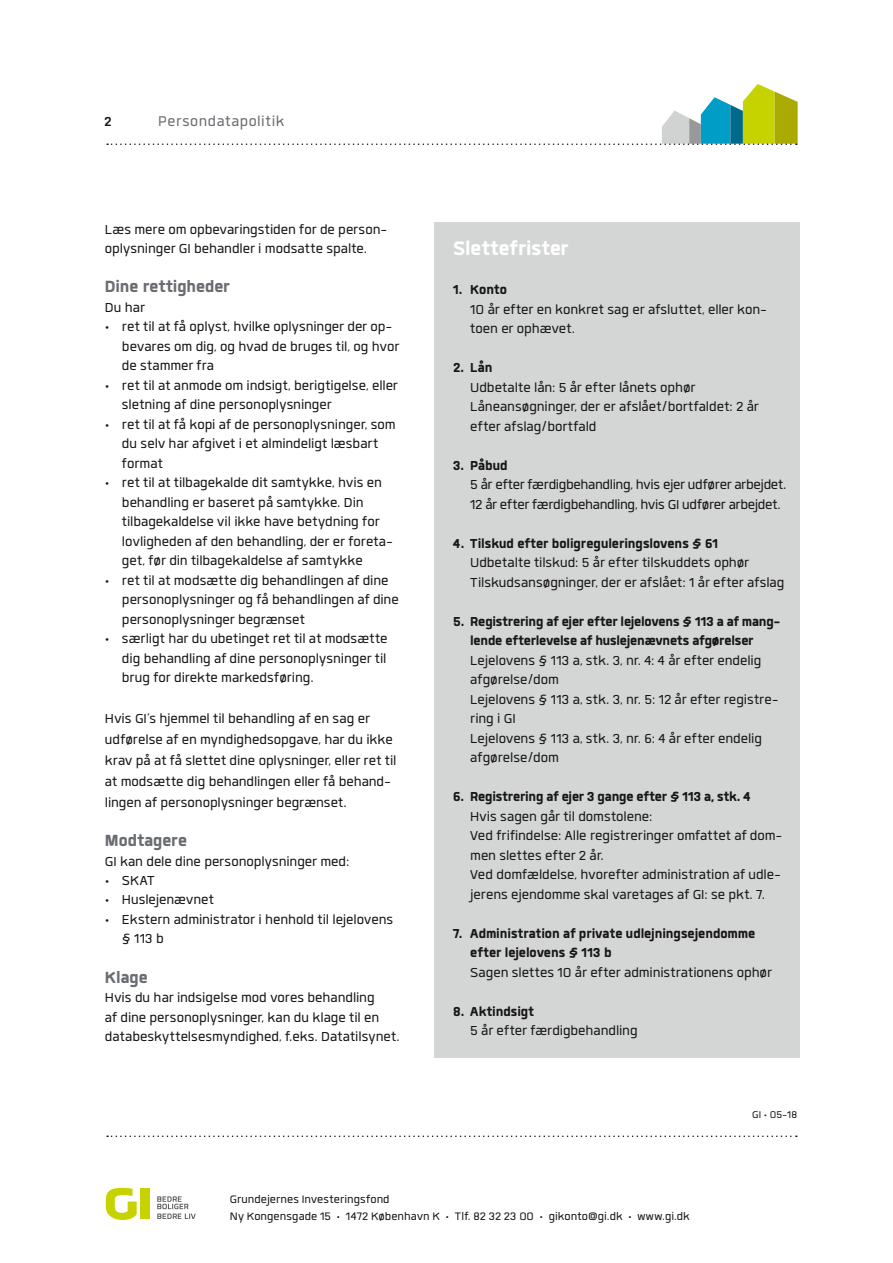
<style>
.page{position:relative;width:893px;height:1263px;background:#fff}
.page>*{position:absolute;margin:0;border:0;box-sizing:border-box;transform-origin:0 0}
.t1{font:800 27px "Quan";letter-spacing:.005em;color:#fff}
.t2{font:800 22.5px "Quan";color:#696c70}
.t3{font:19.5px "Quan";letter-spacing:.03em;color:#696c70}
.t4{font:18px/19.5px "Quan";letter-spacing:-.005em;color:#181716}
.t5{font:800 18px/19.5px "Quan";letter-spacing:-.005em;color:#181716;text-align:center}
.t6{font:700 18px "Quan";color:#181716}
.t7{font:15px/16.5px "Quan";letter-spacing:.005em;color:#181716}
.t8{font:13.5px "Quan";color:#181716}
</style>
<div class="page">
<svg style="left:107px;top:1135px;width:690px;height:2px"></svg>
<svg style="left:157px;top:1196px;width:39px;height:23px"></svg>
<div style="left:141px;top:1189px;width:9px;height:30px;background:#c7d300"></div>
<svg style="left:106px;top:1188px;width:31px;height:32px"></svg>
<svg style="left:107px;top:84px;width:691px;height:61px"></svg>
<div style="left:434px;top:222px;width:365px;height:836px;background:#d4d5d5"></div>
<p class="t6" style="left:104px;top:112px;width:9px">2</p>
<p class="t3" style="left:158px;top:112px;width:127px">Persondatapolitik</p>
<p class="t4" style="left:105px;top:219px;width:282px">Læs mere om opbevaringstiden for de person&shy;oplysninger GI behandler i modsatte spalte.</p>
<p class="t2" style="left:105px;top:276px;width:126px">Dine rettigheder</p>
<p class="t4" style="left:105px;top:297px;width:41px">Du har</p>
<p class="t4" style="left:122px;top:317px;width:279px;text-indent:-17px">• ret til at få oplyst, hvilke oplysninger der op&shy;bevares om dig, og hvad de bruges til, og hvor de stammer fra</p>
<p class="t4" style="left:122px;top:375px;width:277px;text-indent:-17px">• ret til at anmode om indsigt, berigtigelse, eller sletning af dine personoplysninger</p>
<p class="t4" style="left:122px;top:414px;width:275px;text-indent:-17px">• ret til at få kopi af de personoplysninger, som du selv har afgivet i et almindeligt læsbart format</p>
<p class="t4" style="left:122px;top:473px;width:273px;text-indent:-17px">• ret til at tilbagekalde dit samtykke, hvis en behandling er baseret på samtykke. Din tilbagekaldelse vil ikke have betydning for lovligheden af den behandling, der er foreta&shy;get, før din tilbagekaldelse af samtykke</p>
<p class="t4" style="left:122px;top:570px;width:278px;text-indent:-17px">• ret til at modsætte dig behandlingen af dine personoplysninger og få behandlingen af dine personoplysninger begrænset</p>
<p class="t4" style="left:122px;top:629px;width:267px;text-align:justify;text-indent:-17px">• særligt har du ubetinget ret til at modsætte dig behandling af dine personoplysninger til brug for direkte markedsføring.</p>
<p class="t4" style="left:105px;top:708px;width:293px;line-height:21px">Hvis GI’s hjemmel til behandling af en sag er udførelse af en myndighedsopgave, har du ikke krav på at få slettet dine oplysninger, eller ret til at modsætte dig behandlingen eller få behand&shy;lingen af personoplysninger begrænset.</p>
<p class="t2" style="left:105px;top:829px;width:84px">Modtagere</p>
<p class="t4" style="left:105px;top:851px;width:246px">GI kan dele dine personoplysninger med:</p>
<p class="t4" style="left:105px;top:870px;width:51px">• SKAT</p>
<p class="t4" style="left:105px;top:890px;width:111px">• Huslejenævnet</p>
<p class="t4" style="left:122px;top:909px;width:273px;text-indent:-17px">• Ekstern administrator i henhold til lejelovens § 113 b</p>
<p class="t2" style="left:105px;top:966px;width:44px">Klage</p>
<p class="t4" style="left:105px;top:987px;width:296px">Hvis du har indsigelse mod vores behandling<br>af dine personoplysninger, kan du klage til en databeskyttelsesmyndighed, f.eks. Datatilsynet.</p>
<h1 class="t1" style="left:453px;top:236px;width:117px">Slettefrister</h1>
<p class="t5" style="left:453px;top:280px;width:55px">1. Konto</p>
<p class="t4" style="left:470px;top:299px;width:298px">10 år efter en konkret sag er afsluttet, eller kon&shy;toen er ophævet.</p>
<p class="t5" style="left:453px;top:358px;width:41px">2. Lån</p>
<p class="t4" style="left:470px;top:377px;width:290px">Udbetalte lån: 5 år efter lånets ophør<br>Låneansøgninger, der er afslået/bortfaldet: 2 år efter afslag/bortfald</p>
<p class="t5" style="left:453px;top:455px;width:56px">3. Påbud</p>
<p class="t4" style="left:470px;top:475px;width:318px">5 år efter færdigbehandling, hvis ejer udfører arbejdet.<br>12 år efter færdigbehandling, hvis GI udfører arbejdet.</p>
<p class="t5" style="left:453px;top:533px;width:266px">4. Tilskud efter boligreguleringslovens § 61</p>
<p class="t4" style="left:470px;top:553px;width:316px">Udbetalte tilskud: 5 år efter tilskuddets ophør<br>Tilskudsansøgninger, der er afslået: 1 år efter afslag</p>
<p class="t5" style="left:453px;top:611px;width:329px">5. Registrering af ejer efter lejelovens § 113 a af mang&shy;lende efterlevelse af huslejenævnets afgørelser</p>
<p class="t4" style="left:470px;top:650px;width:310px">Lejelovens § 113 a, stk. 3, nr. 4: 4 år efter endelig afgørelse/dom<br>Lejelovens § 113 a, stk. 3, nr. 5: 12 år efter registre&shy;ring i GI<br>Lejelovens § 113 a, stk. 3, nr. 6: 4 år efter endelig afgørelse/dom</p>
<p class="t5" style="left:453px;top:787px;width:299px">6. Registrering af ejer 3 gange efter § 113 a, stk. 4</p>
<p class="t4" style="left:470px;top:806px;width:314px">Hvis sagen går til domstolene:<br>Ved frifindelse: Alle registreringer omfattet af dom&shy;men slettes efter 2 år.<br>Ved domfældelse, hvorefter administration af udle&shy;jerens ejendomme skal varetages af GI: se pkt. 7.</p>
<p class="t5" style="left:470px;top:923px;width:287px;text-align:left;text-indent:-17px">7. Administration af private udlejningsejendomme efter lejelovens § 113 b</p>
<p class="t4" style="left:470px;top:962px;width:303px">Sagen slettes 10 år efter administrationens ophør</p>
<p class="t5" style="left:453px;top:1001px;width:82px">8. Aktindsigt</p>
<p class="t4" style="left:470px;top:1021px;width:169px">5 år efter færdigbehandling</p>
<p class="t8" style="left:752px;top:1108px;width:46px">GI · 05-18</p>
<p class="t7" style="left:230px;top:1191px;width:461px">Grundejernes Investeringsfond<br>Ny Kongensgade 15 · 1472 København K · Tlf. 82 32 23 00 · gikonto@gi.dk · www.gi.dk</p>
</div>
